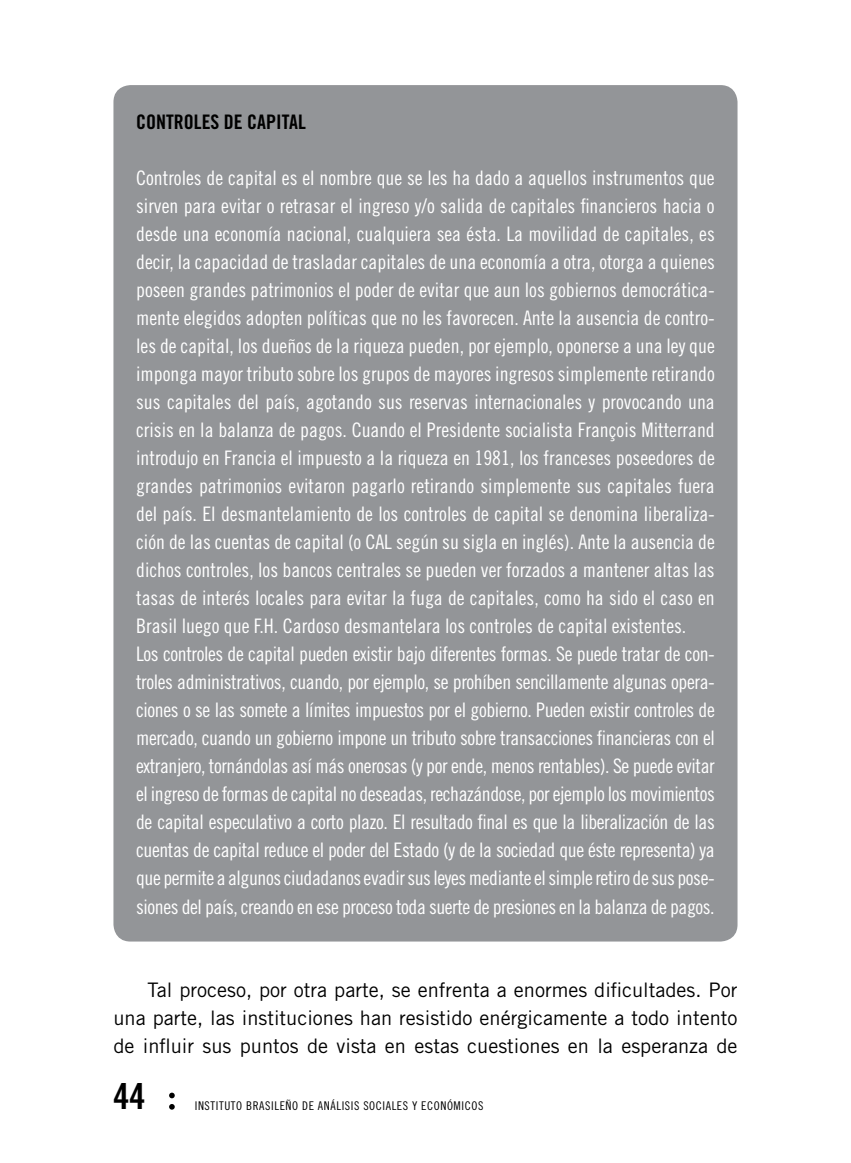
<style>
.page{position:relative;width:851px;height:1163px;background:#fff}
.page>*{position:absolute;margin:0;border:0;box-sizing:border-box;transform-origin:0 0}
.t1{font:36px "Trade Gothic Bold Cond Twenty";color:#000}
.t2{font:20px/28px "Trade Gothic Cond Eighteen";color:#fff}
.t3{font:20px/28px "Trade Gothic";color:#000;text-align:justify}
.t4{font:20px "Trade Gothic Bold Cond Twenty";color:#000}
.t5{font:12px "Trade Gothic Cond Eighteen";letter-spacing:.05em;color:#000}
</style>
<div class="page">
<svg style="left:169px;top:1092px;width:6px;height:17px"></svg>
<div style="left:113px;top:85px;width:624px;height:856px;background:#939598;border-radius:17px"></div>
<p class="t4" style="left:136px;top:110px;width:171px">CONTROLES DE CAPITAL</p>
<p class="t2" style="left:136px;top:164px;width:580px">Controles de capital es el nombre que se les ha dado a aquellos instrumentos que sirven para evitar o retrasar el ingreso y/o salida de capitales financieros hacia o desde una economía nacional, cualquiera sea ésta. La movilidad de capitales, es decir, la capacidad de trasladar capitales de una economía a otra, otorga a quienes poseen grandes patrimonios el poder de evitar que aun los gobiernos democrática&shy;mente elegidos adopten políticas que no les favorecen. Ante la ausencia de contro&shy;les de capital, los dueños de la riqueza pueden, por ejemplo, oponerse a una ley que imponga mayor tributo sobre los grupos de mayores ingresos simplemente retirando sus capitales del país, agotando sus reservas internacionales y provocando una crisis en la balanza de pagos. Cuando el Presidente socialista François Mitterrand introdujo en Francia el impuesto a la riqueza en 1981, los franceses poseedores de grandes patrimonios evitaron pagarlo retirando simplemente sus capitales fuera del país. El desmantelamiento de los controles de capital se denomina liberaliza&shy;ción de las cuentas de capital (o CAL según su sigla en inglés). Ante la ausencia de dichos controles, los bancos centrales se pueden ver forzados a mantener altas las tasas de interés locales para evitar la fuga de capitales, como ha sido el caso en Brasil luego que F.H. Cardoso desmantelara los controles de capital existentes.<br>Los controles de capital pueden existir bajo diferentes formas. Se puede tratar de con&shy;troles administrativos, cuando, por ejemplo, se prohíben sencillamente algunas opera&shy;ciones o se las somete a límites impuestos por el gobierno. Pueden existir controles de mercado, cuando un gobierno impone un tributo sobre transacciones financieras con el extranjero, tornándolas así más onerosas (y por ende, menos rentables). Se puede evitar el ingreso de formas de capital no deseadas, rechazándose, por ejemplo los movimientos de capital especulativo a corto plazo. El resultado final es que la liberalización de las cuentas de capital reduce el poder del Estado (y de la sociedad que éste representa) ya que permite a algunos ciudadanos evadir sus leyes mediante el simple retiro de sus pose&shy;siones del país, creando en ese proceso toda suerte de presiones en la balanza de pagos.</p>
<p class="t3" style="left:113px;top:975px;width:625px;text-indent:34px">Tal proceso, por otra parte, se enfrenta a enormes dificultades. Por una parte, las instituciones han resistido enérgicamente a todo intento de influir sus puntos de vista en estas cuestiones en la esperanza de</p>
<h1 class="t1" style="left:113px;top:1074px;width:33px">44</h1>
<p class="t5" style="left:195px;top:1098px;width:290px">Instituto Brasileño de Análisis Sociales y Económicos</p>
</div>
